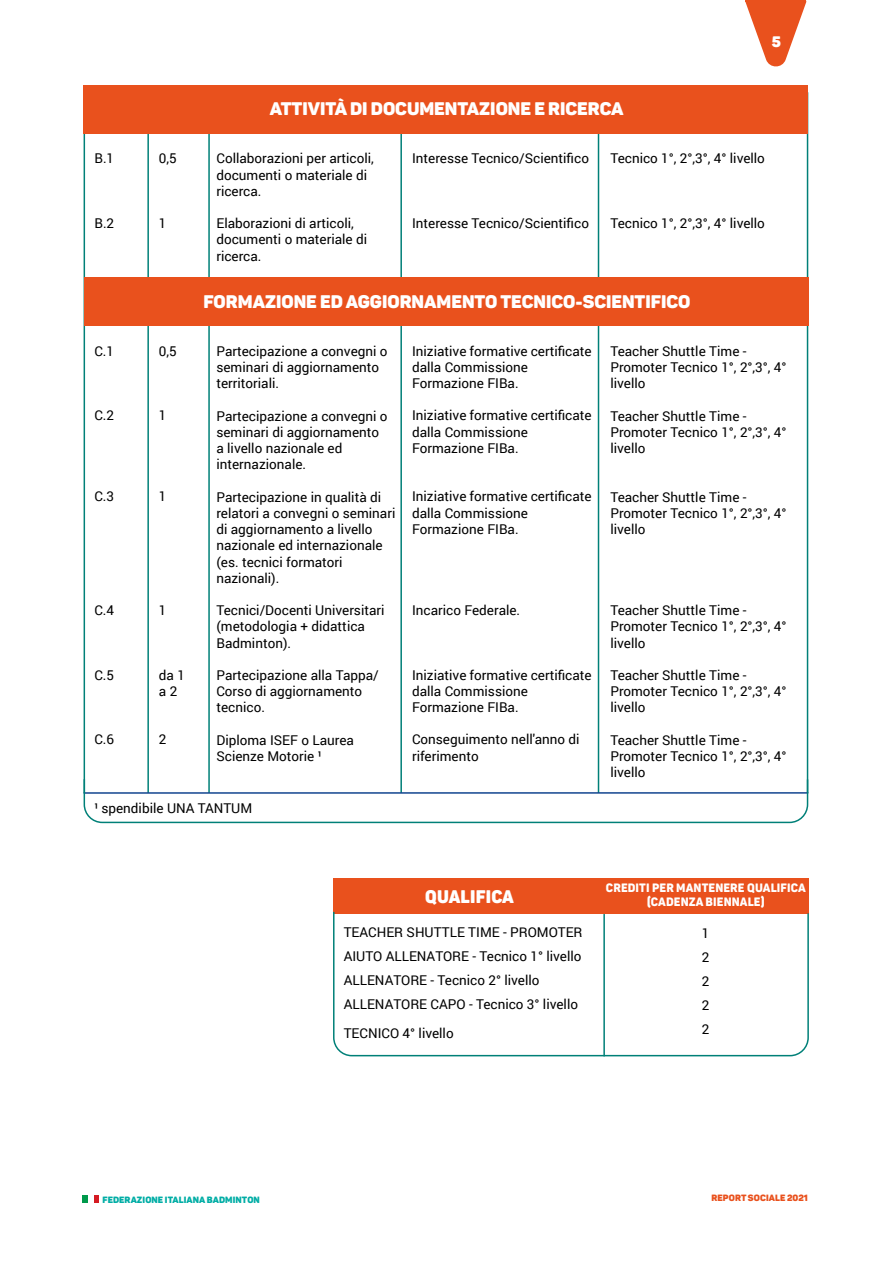
<style>
.page{position:relative;width:893px;height:1263px;background:#fff}
.page>*{position:absolute;margin:0;border:0;box-sizing:border-box;transform-origin:0 0}
.t1{font:18px "Panton Black Caps";color:#fff}
.t2{font:18px "Panton Narrow Trial Heavy";letter-spacing:.01em;color:#fff}
.t3{font:15px "Panton Black Caps";color:#fff}
.t4{font:13.5px/16.2px "Roboto";color:#000}
.t5{font:12px/14.4px "Panton Narrow Trial Black";letter-spacing:.01em;color:#fff;text-align:center}
.t6{font:9px "Panton Black Caps";letter-spacing:.01em;color:#00ada5}
.t7{font:9px "Panton Black Caps";letter-spacing:.01em;color:#e9511d}
.s1{font-family:"Panton Black Caps"}
</style>
<div class="page">
<svg style="left:745px;top:0;width:62px;height:67px"></svg>
<hr style="left:745px;top:0;width:61px;height:2px;background:#e9511d">
<svg style="left:82px;top:1196px;width:17px;height:6px"></svg>
<hr style="left:147px;top:86px;width:2px;height:707px;background:#008078">
<hr style="left:84px;top:86px;width:1px;height:707px;background:#008078">
<hr style="left:208px;top:86px;width:2px;height:707px;background:#008078">
<hr style="left:400px;top:92px;width:2px;height:701px;background:#008078">
<hr style="left:598px;top:92px;width:1px;height:701px;background:#008078">
<hr style="left:807px;top:92px;width:1px;height:701px;background:#008078">
<div style="left:84px;top:85px;width:724px;height:49px;background:#e9511d"></div>
<div style="left:84px;top:277px;width:725px;height:49px;background:#e9511d"></div>
<svg style="left:83px;top:778px;width:726px;height:46px"></svg>
<div style="left:333px;top:878px;width:476px;height:36px;background:#e9511d"></div>
<svg style="left:333px;top:911px;width:476px;height:146px"></svg>
<hr style="left:603px;top:914px;width:2px;height:142px;background:#008078">
<p class="t3" style="left:772px;top:32px;width:11px">5</p>
<h1 class="t1" style="left:270px;top:97px;width:355px">ATTIVITÀ DI DOCUMENTAZIONE E RICERCA</h1>
<p class="t4" style="left:94px;top:150px;width:21px">B.1</p>
<p class="t4" style="left:94px;top:215px;width:21px">B.2</p>
<p class="t4" style="left:159px;top:150px;width:19px">0,5</p>
<p class="t4" style="left:159px;top:214px;width:9px">1</p>
<p class="t4" style="left:216px;top:150px;width:159px">Collaborazioni per articoli, documenti o materiale di ricerca.</p>
<p class="t4" style="left:216px;top:215px;width:152px">Elaborazioni di articoli, documenti o materiale di ricerca.</p>
<p class="t4" style="left:412px;top:150px;width:178px">Interesse Tecnico/Scientifico</p>
<p class="t4" style="left:412px;top:214px;width:178px">Interesse Tecnico/Scientifico</p>
<p class="t4" style="left:610px;top:150px;width:156px">Tecnico 1°, 2°,3°, 4° livello</p>
<p class="t4" style="left:610px;top:215px;width:156px">Tecnico 1°, 2°,3°, 4° livello</p>
<h1 class="t1" style="left:203px;top:290px;width:489px">FORMAZIONE ED AGGIORNAMENTO TECNICO-SCIENTIFICO</h1>
<p class="t4" style="left:94px;top:342px;width:21px">C.1</p>
<p class="t4" style="left:94px;top:407px;width:21px">C.2</p>
<p class="t4" style="left:94px;top:488px;width:21px">C.3</p>
<p class="t4" style="left:94px;top:601px;width:21px">C.4</p>
<p class="t4" style="left:94px;top:666px;width:21px">C.5</p>
<p class="t4" style="left:94px;top:731px;width:21px">C.6</p>
<p class="t4" style="left:159px;top:342px;width:19px">0,5</p>
<p class="t4" style="left:159px;top:407px;width:9px">1</p>
<p class="t4" style="left:159px;top:488px;width:9px">1</p>
<p class="t4" style="left:159px;top:601px;width:9px">1</p>
<p class="t4" style="left:159px;top:666px;width:28px">da 1 a 2</p>
<p class="t4" style="left:159px;top:731px;width:9px">2</p>
<p class="t4" style="left:216px;top:343px;width:173px">Partecipazione a convegni o seminari di aggiornamento territoriali.</p>
<p class="t4" style="left:216px;top:407px;width:173px">Partecipazione a convegni o seminari di aggiornamento a livello nazionale ed internazionale.</p>
<p class="t4" style="left:216px;top:488px;width:180px">Partecipazione in qualità di relatori a convegni o seminari di aggiornamento a livello nazionale ed internazionale (es. tecnici formatori nazionali).</p>
<p class="t4" style="left:216px;top:602px;width:170px">Tecnici/Docenti Universitari (metodologia + didattica<br>Badminton).</p>
<p class="t4" style="left:216px;top:667px;width:164px">Partecipazione alla Tappa/<br>Corso di aggiornamento tecnico.</p>
<p class="t4" style="left:216px;top:731px;width:139px">Diploma ISEF o Laurea<br>Scienze Motorie ¹</p>
<p class="t4" style="left:412px;top:342px;width:181px">Iniziative formative certificate dalla Commissione<br>Formazione FIBa.</p>
<p class="t4" style="left:412px;top:407px;width:181px">Iniziative formative certificate dalla Commissione<br>Formazione FIBa.</p>
<p class="t4" style="left:412px;top:488px;width:181px">Iniziative formative certificate dalla Commissione<br>Formazione FIBa.</p>
<p class="t4" style="left:412px;top:601px;width:110px">Incarico Federale.</p>
<p class="t4" style="left:412px;top:666px;width:181px">Iniziative formative certificate dalla Commissione<br>Formazione FIBa.</p>
<p class="t4" style="left:412px;top:731px;width:169px">Conseguimento nell'anno di riferimento</p>
<p class="t4" style="left:610px;top:343px;width:178px">Teacher Shuttle Time -<br>Promoter Tecnico 1°, 2°,3°, 4° livello</p>
<p class="t4" style="left:610px;top:407px;width:178px">Teacher Shuttle Time -<br>Promoter Tecnico 1°, 2°,3°, 4° livello</p>
<p class="t4" style="left:610px;top:488px;width:178px">Teacher Shuttle Time -<br>Promoter Tecnico 1°, 2°,3°, 4° livello</p>
<p class="t4" style="left:610px;top:602px;width:178px">Teacher Shuttle Time -<br>Promoter Tecnico 1°, 2°,3°, 4° livello</p>
<p class="t4" style="left:610px;top:667px;width:178px">Teacher Shuttle Time -<br>Promoter Tecnico 1°, 2°,3°, 4° livello</p>
<p class="t4" style="left:610px;top:731px;width:178px">Teacher Shuttle Time -<br>Promoter Tecnico 1°, 2°,3°, 4° livello</p>
<p class="t4" style="left:94px;top:800px;width:159px">¹ spendibile UNA TANTUM</p>
<h1 class="t2" style="left:425px;top:886px;width:90px">QUALIFICA</h1>
<p class="t5" style="left:606px;top:881px;width:201px">CREDITI PER MANTENERE QUALIFICA <span class="s1">(</span>CADENZA BIENNALE<span class="s1">)</span></p>
<p class="t4" style="left:344px;top:920px;width:240px;line-height:24px">TEACHER SHUTTLE TIME - PROMOTER AIUTO ALLENATORE - Tecnico 1° livello ALLENATORE - Tecnico 2° livello ALLENATORE CAPO - Tecnico 3° livello</p>
<p class="t4" style="left:344px;top:1024px;width:112px">TECNICO 4° livello</p>
<p class="t4" style="left:702px;top:920px;width:9px;line-height:24px;text-align:justify">1<br>2<br>2<br>2<br>2</p>
<p class="t6" style="left:102px;top:1193px;width:159px">FEDERAZIONE ITALIANA BADMINTON</p>
<p class="t7" style="left:711px;top:1192px;width:98px">REPORT SOCIALE 2021</p>
</div>
